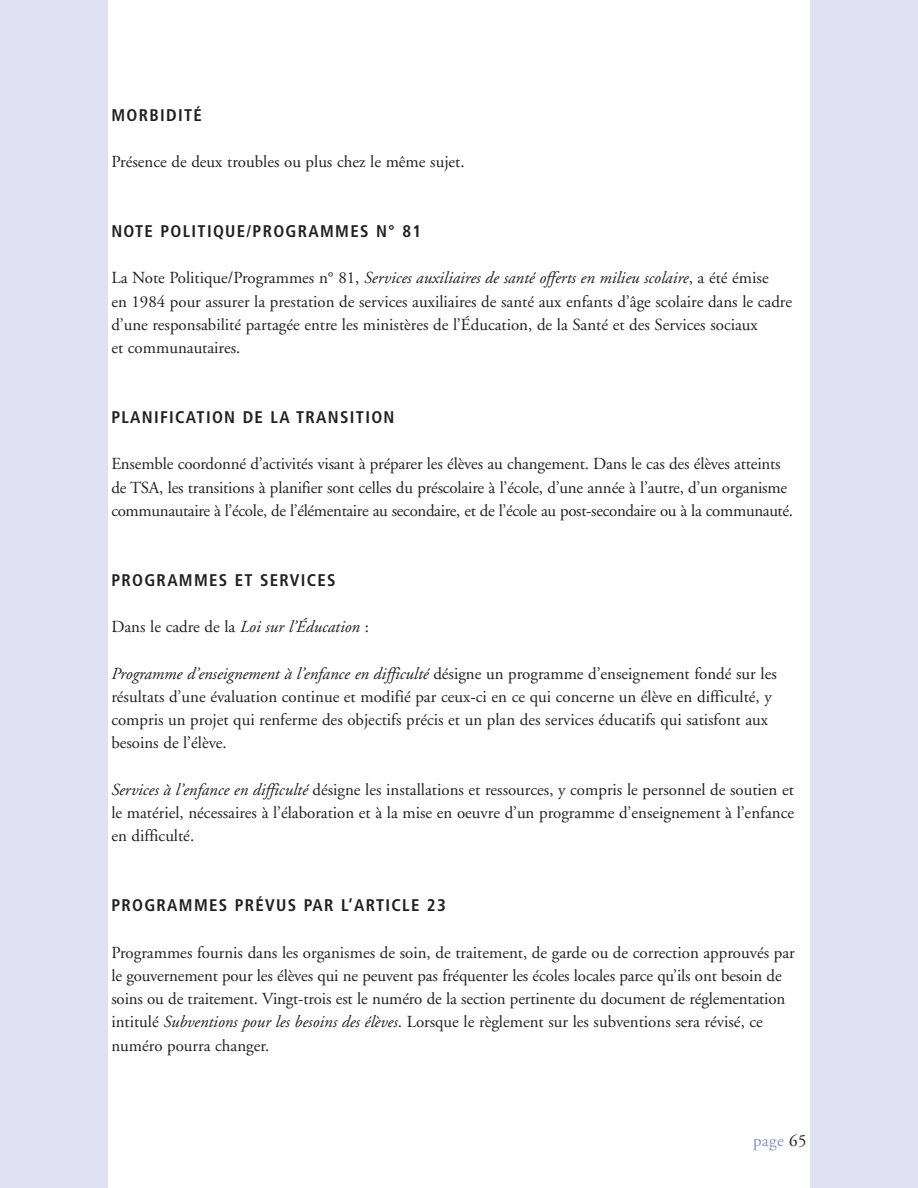
<style>
.page{position:relative;width:918px;height:1188px;background:#fff}
.page>*{position:absolute;margin:0;border:0;box-sizing:border-box;transform-origin:0 0}
.t1{font:16.8px/23.2px "Adobe Garamond";color:#231f20}
.t2{font:700 condensed 16.8px "Frutiger";letter-spacing:.08em;color:#231f20}
.t3{font:italic 16.8px "Adobe Garamond";color:#231f20}
.t4{font:16.8px "Adobe Garamond";letter-spacing:.025em;color:#8490c8}
.s1{font-style:italic}
.s2{font-style:normal}
.s3{color:#231f20}
</style>
<div class="page">
<div style="left:0;top:0;width:108px;height:1188px;background:#e0e2f2"></div>
<div style="left:810px;top:0;width:108px;height:1188px;background:#e0e2f2"></div>
<p class="t2" style="left:111px;top:108px;width:92px">MORBIDITÉ</p>
<p class="t1" style="left:111px;top:152px;width:355px">Présence de deux troubles ou plus chez le même sujet.</p>
<p class="t2" style="left:111px;top:224px;width:311px">NOTE POLITIQUE/PROGRAMMES N° 81</p>
<p class="t1" style="left:111px;top:268px;width:682px">La Note Politique/Programmes n° 81, <span class="s1">Services auxiliaires de santé offerts en milieu scolaire</span>, a été émise<br>en 1984 pour assurer la prestation de services auxiliaires de santé aux enfants d’âge scolaire dans le cadre d’une responsabilité partagée entre les ministères de l’Éducation, de la Santé et des Services sociaux<br>et communautaires.</p>
<p class="t2" style="left:111px;top:410px;width:285px">PLANIFICATION DE LA TRANSITION</p>
<p class="t1" style="left:111px;top:454px;width:683px">Ensemble coordonné d’activités visant à préparer les élèves au changement. Dans le cas des élèves atteints de TSA, les transitions à planifier sont celles du préscolaire à l’école, d’une année à l’autre, d’un organisme communautaire à l’école, de l’élémentaire au secondaire, et de l’école au post-secondaire ou à la communauté.</p>
<p class="t2" style="left:111px;top:573px;width:226px">PROGRAMMES ET SERVICES</p>
<p class="t3" style="left:111px;top:620px;width:259px"><span class="s2">Dans le cadre de la</span> Loi sur l’Éducation <span class="s2">:</span></p>
<p class="t1" style="left:111px;top:663px;width:667px"><span class="s1">Programme d’enseignement à l’enfance en difficulté</span> désigne un programme d’enseignement fondé sur les résultats d’une évaluation continue et modifié par ceux-ci en ce qui concerne un élève en difficulté, y compris un projet qui renferme des objectifs précis et un plan des services éducatifs qui satisfont aux besoins de l’élève.</p>
<p class="t1" style="left:111px;top:780px;width:684px;text-align:justify"><span class="s1">Services à l’enfance en difficulté</span> désigne les installations et ressources, y compris le personnel de soutien et le matériel, nécessaires à l’élaboration et à la mise en oeuvre d’un programme d’enseignement à l’enfance en difficulté.</p>
<p class="t2" style="left:111px;top:899px;width:336px">PROGRAMMES PRÉVUS PAR L’ARTICLE 23</p>
<p class="t1" style="left:111px;top:942px;width:685px">Programmes fournis dans les organismes de soin, de traitement, de garde ou de correction approuvés par le gouvernement pour les élèves qui ne peuvent pas fréquenter les écoles locales parce qu’ils ont besoin de soins ou de traitement. Vingt-trois est le numéro de la section pertinente du document de réglementation intitulé <span class="s1">Subventions pour les besoins des élèves</span>. Lorsque le règlement sur les subventions sera révisé, ce numéro pourra changer.</p>
<p class="t4" style="left:753px;top:1134px;width:55px">page <span class="s3">65</span></p>
</div>
